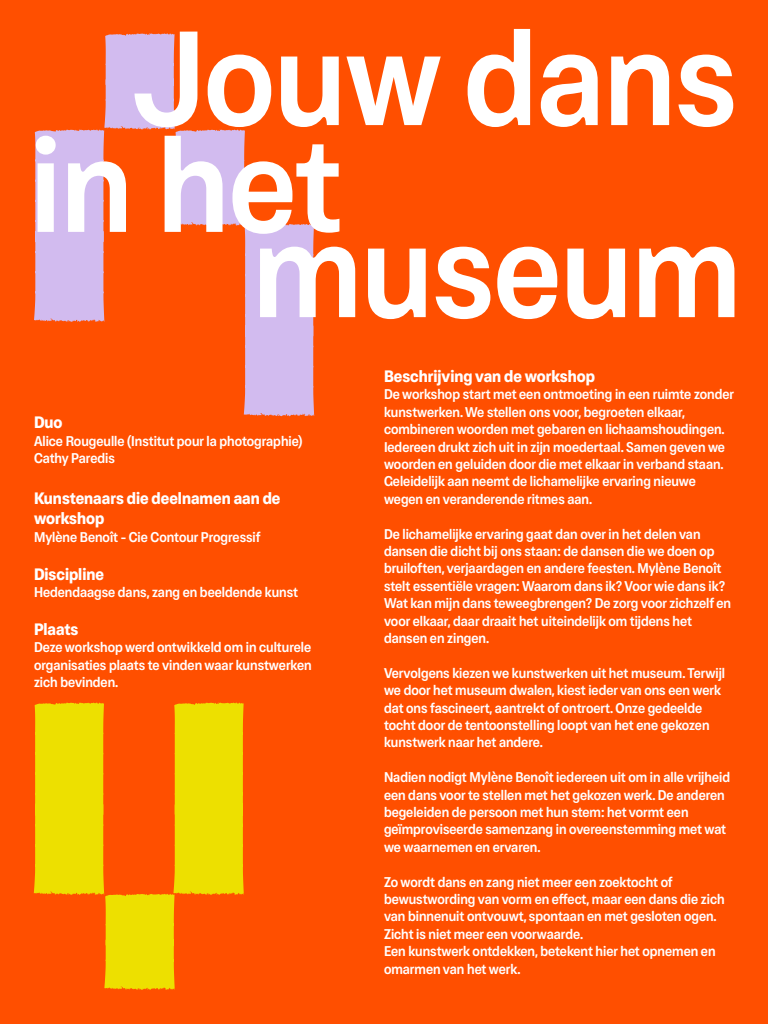
<style>
.page{position:relative;width:768px;height:1024px;background:#ff4f00}
.page>*{position:absolute;margin:0;border:0;box-sizing:border-box;transform-origin:0 0}
.t1{font:137.5px/106.8px "Oldschool Grotesk Compact Med";color:#fff}
.t2{font:700 17px/20.4px "Oldschool Grotesk Compact";color:#fff}
.t3{font:14.5px/17.4px "Oldschool Grotesk Compact Med";color:#fff}
</style>
<div class="page">
<svg style="left:34px;top:33px;width:280px;height:383px"></svg>
<svg style="left:34px;top:703px;width:210px;height:287px"></svg>
<h1 class="t1" style="left:30px;top:28px;width:708px;text-indent:103px">Jouw dans in het</h1>
<h1 class="t1" style="left:253px;top:220px;width:489px">museum</h1>
<p class="t2" style="left:34px;top:413px;width:30px">Duo</p>
<p class="t3" style="left:34px;top:432px;width:270px">Alice Rougeulle (Institut pour la photographie)<br>Cathy Paredis</p>
<p class="t2" style="left:34px;top:488px;width:248px">Kunstenaars die deelnamen aan de workshop</p>
<p class="t3" style="left:34px;top:528px;width:228px">Mylène Benoît - Cie Contour Progressif</p>
<p class="t2" style="left:34px;top:564px;width:72px">Discipline</p>
<p class="t3" style="left:34px;top:584px;width:266px">Hedendaagse dans, zang en beeldende kunst</p>
<p class="t2" style="left:34px;top:619px;width:46px">Plaats</p>
<p class="t3" style="left:34px;top:639px;width:279px;text-align:justify">Deze workshop werd ontwikkeld om in culturele organisaties plaats te vinden waar kunstwerken zich bevinden.</p>
<p class="t2" style="left:384px;top:366px;width:213px">Beschrijving van de workshop</p>
<p class="t3" style="left:384px;top:386px;width:352px">De workshop start met een ontmoeting in een ruimte zonder kunstwerken. We stellen ons voor, begroeten elkaar, combineren woorden met gebaren en lichaamshoudingen.<br>Iedereen drukt zich uit in zijn moedertaal. Samen geven we woorden en geluiden door die met elkaar in verband staan.<br>Geleidelijk aan neemt de lichamelijke ervaring nieuwe wegen en veranderende ritmes aan.</p>
<p class="t3" style="left:384px;top:525px;width:349px">De lichamelijke ervaring gaat dan over in het delen van dansen die dicht bij ons staan: de dansen die we doen op bruiloften, verjaardagen en andere feesten. Mylène Benoît stelt essentiële vragen: Waarom dans ik? Voor wie dans ik?<br>Wat kan mijn dans teweegbrengen? De zorg voor zichzelf en voor elkaar, daar draait het uiteindelijk om tijdens het dansen en zingen.</p>
<p class="t3" style="left:384px;top:664px;width:343px">Vervolgens kiezen we kunstwerken uit het museum. Terwijl we door het museum dwalen, kiest ieder van ons een werk dat ons fascineert, aantrekt of ontroert. Onze gedeelde tocht door de tentoonstelling loopt van het ene gekozen kunstwerk naar het andere.</p>
<p class="t3" style="left:384px;top:769px;width:348px">Nadien nodigt Mylène Benoît iedereen uit om in alle vrijheid een dans voor te stellen met het gekozen werk. De anderen begeleiden de persoon met hun stem: het vormt een geïmproviseerde samenzang in overeenstemming met wat we waarnemen en ervaren.</p>
<p class="t3" style="left:384px;top:873px;width:342px">Zo wordt dans en zang niet meer een zoektocht of bewustwording van vorm en effect, maar een dans die zich van binnenuit ontvouwt, spontaan en met gesloten ogen.<br>Zicht is niet meer een voorwaarde.<br>Een kunstwerk ontdekken, betekent hier het opnemen en omarmen van het werk.</p>
</div>
